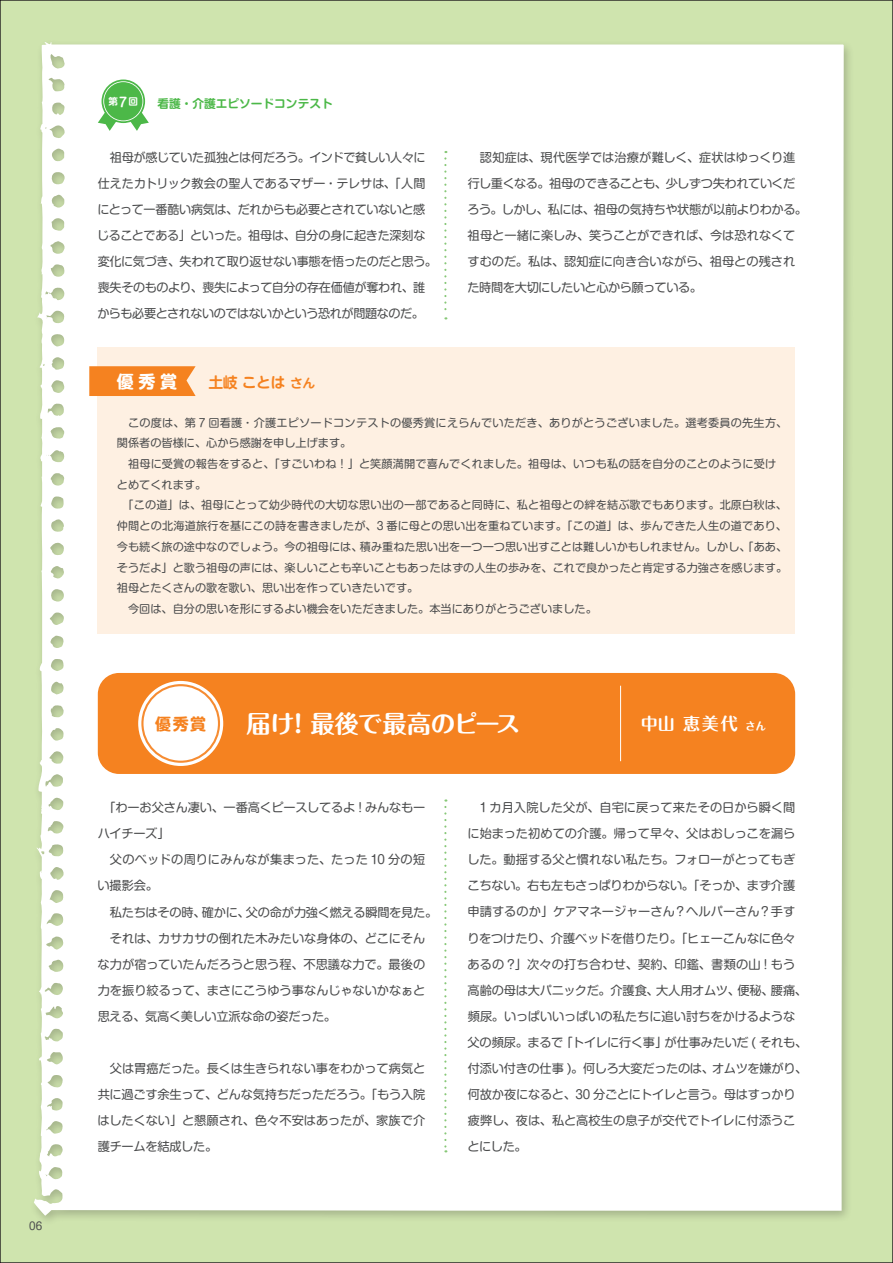
<style>
.page{position:relative;width:893px;height:1263px;background:#cfe4ae}
.page>*{position:absolute;margin:0;border:0;box-sizing:border-box;transform-origin:0 0}
.t1{font:700 24.45px "Maru Fo Pro";letter-spacing:-.025em;color:#fff}
.t2{font:700 16.95px "Maru Fo Pro";color:#fff}
.t3{font:700 16.95px "UD Shin M Go Pr 6";color:#fff}
.t4{font:700 15.9px "Shin M Go Pr 6";color:#f58220}
.t5{font:700 14.85px "UD Shin M Go Pr 6 De";color:#f58220}
.t6{font:12.15px/26.1px "Shin M Go Pr 6";letter-spacing:-.015em;color:#4b4c4d}
.t7{font:12.15px/26.1px "Shin M Go Pr 6";letter-spacing:.01em;color:#4b4c4d}
.t8{font:700 11.7px "Shin M Go Pr 6 De";color:#4cb848}
.t9{font:11.1px/20.7px "Shin M Go Pr 6";letter-spacing:.01em;color:#4b4c4d}
.t10{font:10.65px "Shin M Go Pr 6";color:#4b4c4d}
.t11{font:700 9.6px "Shin M Go Pr 6 De";color:#fff}
.s1{font-size:12.75px}
.s2{font-size:10.65px}
</style>
<div class="page">
<div style="left:29px;top:37px;width:826px;height:1189px;background:#231f20;opacity:.25"></div>
<div style="left:34px;top:41px;width:810px;height:1175px;background:#fff"></div>
<div style="left:102px;top:80px;width:43px;height:43px;background:#4cb848;border-radius:50%"></div>
<svg style="left:98px;top:81px;width:51px;height:50px"></svg>
<div style="left:98px;top:347px;width:697px;height:287px;background:#fef0e2"></div>
<div style="left:98px;top:673px;width:697px;height:101px;background:#f58220;border-radius:21px"></div>
<hr style="left:620px;top:686px;width:1px;height:75px;background:#fff">
<svg style="left:89px;top:366px;width:107px;height:30px;background:#f5882b"></svg>
<svg style="left:444px;top:151px;width:2px;height:168px"></svg>
<svg style="left:444px;top:807px;width:2px;height:345px"></svg>
<div style="left:138px;top:681px;width:85px;height:85px;background:#fff;border-radius:50%"></div>
<div style="left:141px;top:684px;width:79px;height:79px;border:2px solid #f68c32;border-radius:50%"></div>
<p class="t10" style="left:29px;top:1217px;width:14px">06</p>
<p class="t11" style="left:109px;top:94px;width:31px">第<span class="s1">7</span>回</p>
<p class="t8" style="left:157px;top:94px;width:177px">看護・介護エピソードコンテスト</p>
<p class="t6" style="left:97px;top:143px;width:341px;text-indent:13px">祖母が感じていた孤独とは何だろう。インドで貧しい人々に仕えたカトリック教会の聖人であるマザー・テレサは、「人間にとって一番酷い病気は、だれからも必要とされていないと感じることである」といった。祖母は、自分の身に起きた深刻な変化に気づき、失われて取り返せない事態を悟ったのだと思う。喪失そのものより、喪失によって自分の存在価値が奪われ、誰からも必要とされないのではないかという恐れが問題なのだ。</p>
<p class="t6" style="left:467px;top:143px;width:341px;text-indent:12px">認知症は、現代医学では治療が難しく、症状はゆっくり進行し重くなる。祖母のできることも、少しずつ失われていくだろう。しかし、私には、祖母の気持ちや状態が以前よりわかる。祖母と一緒に楽しみ、笑うことができれば、今は恐れなくてすむのだ。私は、認知症に向き合いながら、祖母との残された時間を大切にしたいと心から願っている。</p>
<h2 class="t3" style="left:117px;top:366px;width:62px">優 秀 賞</h2>
<p class="t5" style="left:208px;top:369px;width:108px">土岐 ことは<span class="s1">さん</span></p>
<p class="t9" style="left:117px;top:411px;width:672px;text-indent:11px">この度は、第 7 回看護・介護エピソードコンテストの優秀賞にえらんでいただき、ありがとうございました。選考委員の先生方、関係者の皆様に、心から感謝を申し上げます。</p>
<p class="t9" style="left:128px;top:453px;width:650px">祖母に受賞の報告をすると、「すごいわね！」と笑顔満開で喜んでくれました。祖母は、いつも私の話を自分のことのように受け</p>
<p class="t9" style="left:117px;top:474px;width:91px">とめてくれます。</p>
<p class="t9" style="left:123px;top:494px;width:666px">「この道」は、祖母にとって幼少時代の大切な思い出の一部であると同時に、私と祖母との絆を結ぶ歌でもあります。北原白秋は、</p>
<p class="t9" style="left:117px;top:515px;width:672px">仲間との北海道旅行を基にこの詩を書きましたが、3 番に母との思い出を重ねています。「この道」は、歩んできた人生の道であり、</p>
<p class="t9" style="left:117px;top:536px;width:672px">今も続く旅の途中なのでしょう。今の祖母には、積み重ねた思い出を一つ一つ思い出すことは難しいかもしれません。しかし、「ああ、</p>
<p class="t9" style="left:117px;top:557px;width:672px">そうだよ」と歌う祖母の声には、楽しいことも辛いこともあったはずの人生の歩みを、これで良かったと肯定する力強さを感じます。</p>
<p class="t9" style="left:117px;top:577px;width:303px">祖母とたくさんの歌を歌い、思い出を作っていきたいです。</p>
<p class="t9" style="left:128px;top:598px;width:470px">今回は、自分の思いを形にするよい機会をいただきました。本当にありがとうございました。</p>
<h3 class="t4" style="left:155px;top:710px;width:53px">優秀賞</h3>
<h1 class="t1" style="left:247px;top:704px;width:275px">届け! 最後で最高のピース</h1>
<h2 class="t2" style="left:641px;top:710px;width:127px">中山 恵美代 <span class="s2">さん</span></h2>
<p class="t6" style="left:98px;top:794px;width:329px;text-indent:6px">「わーお父さん凄い、一番高くピースしてるよ！みんなもーハイチーズ」</p>
<p class="t7" style="left:98px;top:846px;width:329px;text-indent:12px">父のベッドの周りにみんなが集まった、たった 10 分の短い撮影会。</p>
<p class="t6" style="left:110px;top:898px;width:329px">私たちはその時、確かに、父の命が力強く燃える瞬間を見た。</p>
<p class="t6" style="left:110px;top:924px;width:317px">それは、カサカサの倒れた木みたいな身体の、どこにそん</p>
<p class="t6" style="left:98px;top:950px;width:329px">な力が宿っていたんだろうと思う程、不思議な力で。最後の</p>
<p class="t6" style="left:98px;top:976px;width:329px">力を振り絞るって、まさにこうゆう事なんじゃないかなぁと</p>
<p class="t6" style="left:98px;top:1002px;width:240px">思える、気高く美しい立派な命の姿だった。</p>
<p class="t6" style="left:98px;top:1054px;width:329px;text-align:justify;text-indent:12px">父は胃癌だった。長くは生きられない事をわかって病気と共に過ごす余生って、どんな気持ちだっただろう。「もう入院はしたくない」と懇願され、色々不安はあったが、家族で介護チームを結成した。</p>
<p class="t6" style="left:467px;top:794px;width:341px;text-indent:12px">1 カ月入院した父が、自宅に戻って来たその日から瞬く間に始まった初めての介護。帰って早々、父はおしっこを漏らした。動揺する父と慣れない私たち。フォローがとってもぎこちない。右も左もさっぱりわからない。「そっか、まず介護申請するのか」ケアマネージャーさん？ヘルパーさん？手すりをつけたり、介護ベッドを借りたり。「ヒェーこんなに色々あるの ?」次々の打ち合わせ、契約、印鑑、書類の山！もう高齢の母は大パニックだ。介護食、大人用オムツ、便秘、腰痛、頻尿。いっぱいいっぱいの私たちに追い討ちをかけるような父の頻尿。まるで「トイレに行く事」が仕事みたいだ ( それも、付添い付きの仕事 )。何しろ大変だったのは、オムツを嫌がり、何故か夜になると、30 分ごとにトイレと言う。母はすっかり疲弊し、夜は、私と高校生の息子が交代でトイレに付添うことにした。</p>
</div>
